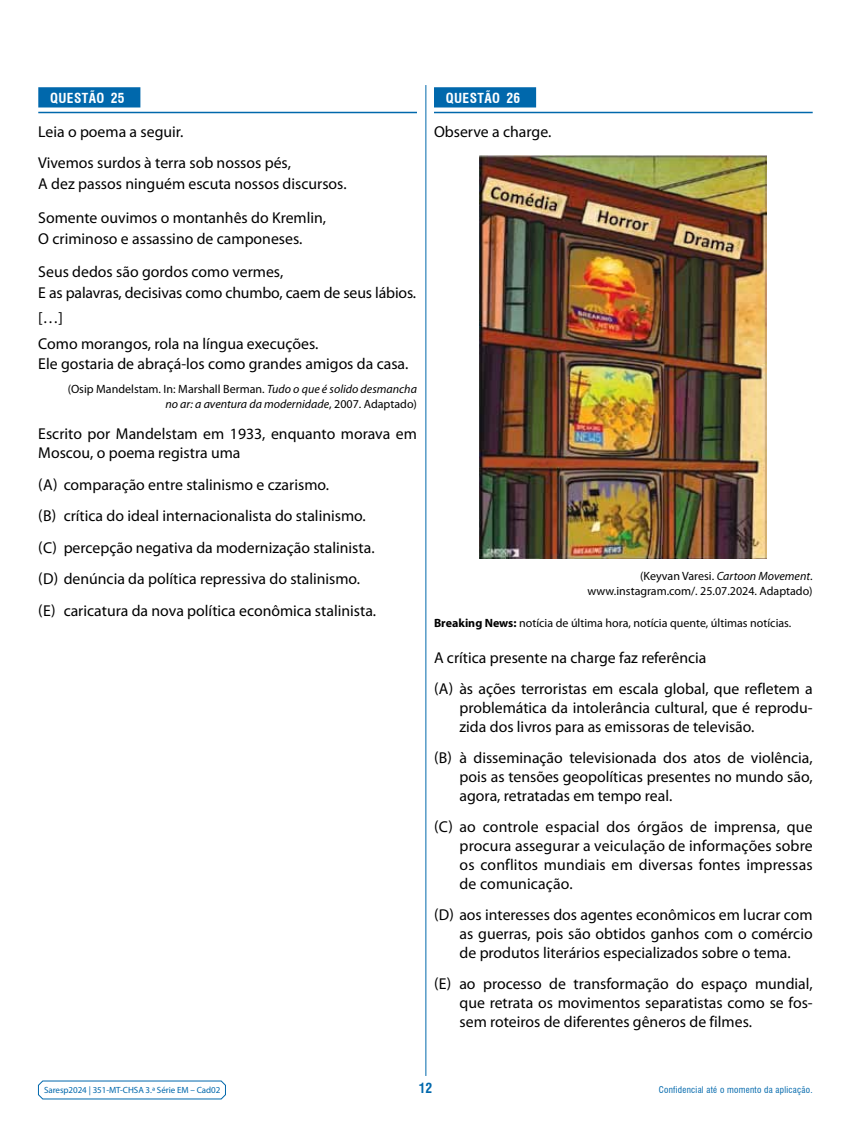
<style>
.page{position:relative;width:851px;height:1127px;background:#fff}
.page>*{position:absolute;margin:0;border:0;box-sizing:border-box;transform-origin:0 0}
.t1{font:15.75px/18.8px "Myriad Pro";color:#000}
.t2{font:700 condensed 13.5px "Swiss 721 BT";letter-spacing:.03em;color:#fff}
.t3{font:700 condensed 13.5px "Swiss 721 BT";color:#0068ac}
.t4{font:12px/15px "Myriad Pro";color:#000;text-align:right}
.t5{font:italic 12px/15px "Myriad Pro";color:#000;text-align:right}
.t6{font:9px "Myriad Pro";letter-spacing:-.005em;color:#0068ac}
.t7{font:condensed 9px "Swiss 721 BT";letter-spacing:.03em;color:#0068ac}
.s1{font-style:normal}
.s2{font-style:italic}
.s3{font-weight:700}
</style>
<div class="page">
<svg style="left:38px;top:1080px;width:188px;height:20px"></svg>
<hr style="left:425px;top:85px;width:1px;height:991px;background:#0068ac">
<div style="left:434px;top:87px;width:102px;height:20px;background:#0068ac"></div>
<hr style="left:434px;top:112px;width:378px;height:1px;background:#0068ac">
<img style="left:479px;top:156px;width:287px;height:402px">
<div style="left:38px;top:87px;width:102px;height:20px;background:#0068ac"></div>
<hr style="left:38px;top:112px;width:379px;height:1px;background:#0068ac">
<p class="t2" style="left:50px;top:90px;width:76px">QUESTÃO 25</p>
<p class="t1" style="left:38px;top:116px;width:254px;line-height:31.5px">Leia o poema a seguir.<br>Vivemos surdos à terra sob nossos pés,</p>
<p class="t1" style="left:38px;top:167px;width:310px;line-height:33.6px">A dez passos ninguém escuta nossos discursos.<br>Somente ouvimos o montanhês do Kremlin,</p>
<p class="t1" style="left:38px;top:221px;width:265px;line-height:33.6px">O criminoso e assassino de camponeses.<br>Seus dedos são gordos como vermes,</p>
<p class="t1" style="left:38px;top:280px;width:379px;line-height:25px">E as palavras, decisivas como chumbo, caem de seus lábios. […]<br>Como morangos, rola na língua execuções.</p>
<p class="t1" style="left:38px;top:354px;width:371px">Ele gostaria de abraçá-los como grandes amigos da casa.</p>
<p class="t5" style="left:68px;top:381px;width:350px"><span class="s1">(Osip Mandelstam. In: Marshall Berman.</span> Tudo o que é solido desmancha no ar: a aventura da modernidade<span class="s1">, 2007. Adaptado)</span></p>
<p class="t1" style="left:38px;top:424px;width:380px">Escrito por Mandelstam em 1933, enquanto morava em<br>Moscou, o poema registra uma</p>
<p class="t1" style="left:38px;top:468px;width:339px;line-height:31.5px">(A) comparação entre stalinismo e czarismo.<br>(B) crítica do ideal internacionalista do stalinismo. (C) percepção negativa da modernização stalinista. (D) denúncia da política repressiva do stalinismo. (E) caricatura da nova política econômica stalinista.</p>
<p class="t2" style="left:446px;top:90px;width:76px">QUESTÃO 26</p>
<p class="t1" style="left:434px;top:122px;width:119px">Observe a charge.</p>
<p class="t4" style="left:587px;top:568px;width:226px">(Keyvan Varesi. <span class="s2">Cartoon Movement</span>. www.instagram.com/. 25.07.2024. Adaptado)</p>
<p class="t4" style="left:434px;top:615px;width:359px"><span class="s3">Breaking News:</span> notícia de última hora, notícia quente, últimas notícias.</p>
<p class="t1" style="left:434px;top:642px;width:380px;line-height:31.5px">A crítica presente na charge faz referência<br>(A) às ações terroristas em escala global, que refletem a</p>
<p class="t1" style="left:459px;top:698px;width:353px">problemática da intolerância cultural, que é reprodu&shy;zida dos livros para as emissoras de televisão.</p>
<p class="t1" style="left:459px;top:748px;width:354px;text-align:justify;text-indent:-26px">(B) à disseminação televisionada dos atos de violência, pois as tensões geopolíticas presentes no mundo são, agora, retratadas em tempo real.</p>
<p class="t1" style="left:459px;top:817px;width:354px;text-align:justify;text-indent:-26px">(C) ao controle espacial dos órgãos de imprensa, que procura assegurar a veiculação de informações sobre os conflitos mundiais em diversas fontes impressas de comunicação.</p>
<p class="t1" style="left:459px;top:905px;width:354px;text-align:justify;text-indent:-26px">(D) aos interesses dos agentes econômicos em lucrar com as guerras, pois são obtidos ganhos com o comércio de produtos literários especializados sobre o tema.</p>
<p class="t1" style="left:459px;top:974px;width:354px;text-align:justify;text-indent:-26px">(E) ao processo de transformação do espaço mundial, que retrata os movimentos separatistas como se fos&shy;sem roteiros de diferentes gêneros de filmes.</p>
<p class="t6" style="left:44px;top:1084px;width:178px">Saresp2024 | 351-MT-CHSA 3.ª Série EM – Cad02</p>
<p class="t3" style="left:418px;top:1079px;width:15px">12</p>
<p class="t7" style="left:658px;top:1084px;width:155px">Confidencial até o momento da aplicação.</p>
</div>
